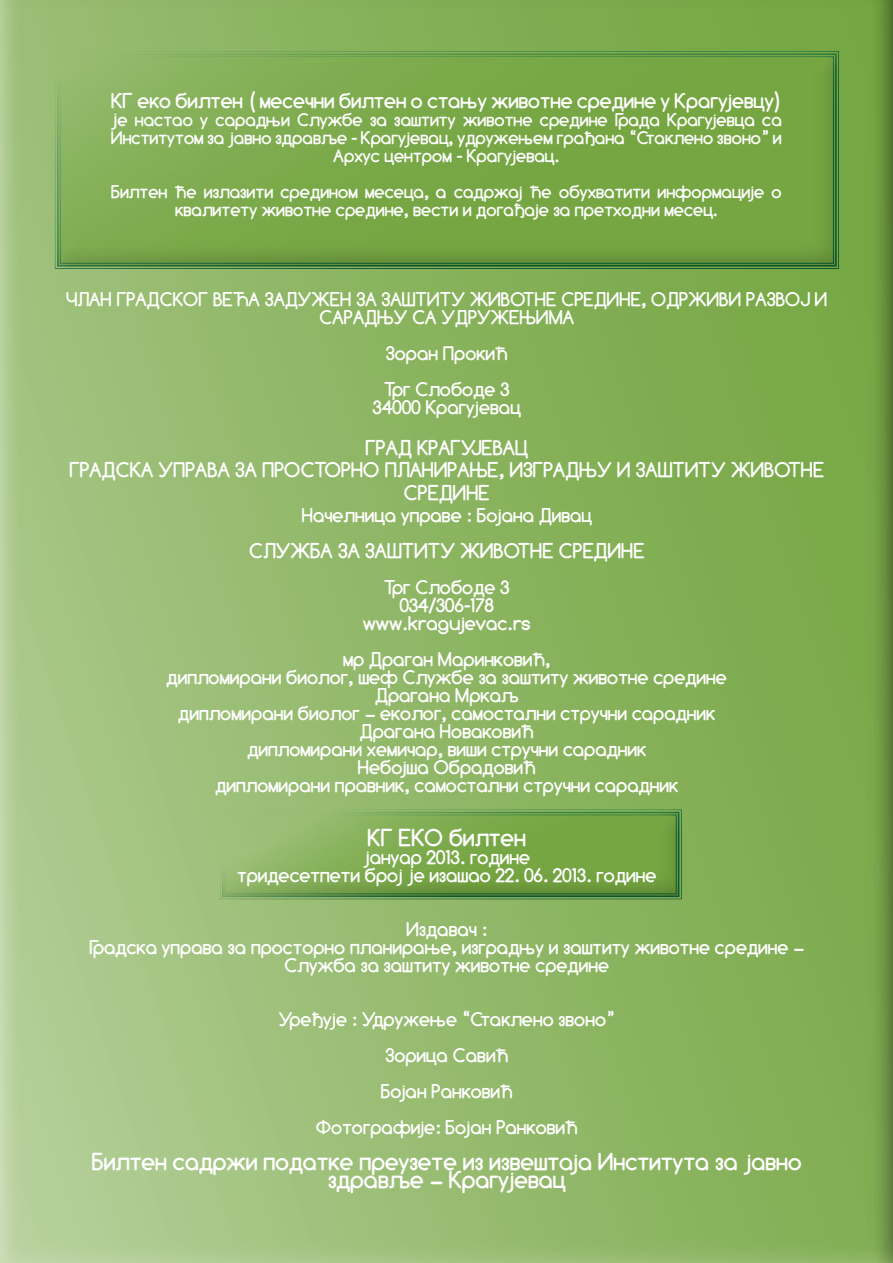
<style>
.page{position:relative;width:893px;height:1263px;background:#fff}
.page>*{position:absolute;margin:0;border:0;box-sizing:border-box;transform-origin:0 0}
.t1{font:700 24px/18px "Comfortaa";color:#fff;text-align:center}
.t2{font:700 21px/22.5px "Comfortaa";color:#fff;text-align:center}
.t3{font:700 19.5px/18px "Comfortaa";color:#fff;text-align:center}
.t4{font:700 18px/18px "Comfortaa";color:#fff;text-align:center}
.s1{font-size:19.5px}
</style>
<div class="page">
<div style="left:0;top:0;width:893px;height:1263px;background:#231f20;opacity:.75"></div>
<div style="left:195px;top:784px;width:505px;height:130px;background:#fff;opacity:.75"></div>
<div style="left:200px;top:792px;width:507px;height:132px;background:#231f20;opacity:.75"></div>
<div style="left:31px;top:26px;width:826px;height:257px;background:#fff;opacity:.75"></div>
<div style="left:35px;top:34px;width:829px;height:259px;background:#231f20;opacity:.75"></div>
<p class="t2" style="left:111px;top:89px;width:672px">КГ еко билтен ( месечни билтен о стању животне средине у Крагујевцу)</p>
<p class="t4" style="left:111px;top:111px;width:672px"><span class="s1">ј</span>е настао у сарадњи Службе за заштиту животне средине Града Крагујевца са<br>Институтом за јавно здравље - Крагујевац, удружењем грађана “Стаклено звоно” и<br>Архус центром - Крагујевац.</p>
<p class="t4" style="left:111px;top:183px;width:672px">Билтен ће излазити средином месеца, a садржај ће обухватити информације о квалитету животне средине, вести и догађаје за претходни месец.</p>
<p class="t3" style="left:66px;top:290px;width:763px">ЧЛАН ГРАДСКОГ ВЕЋА ЗАДУЖЕН ЗА ЗАШТИТУ ЖИВОТНЕ СРЕДИНЕ, ОДРЖИВИ РАЗВОЈ И<br>САРАДЊУ СА УДРУЖЕЊИМА</p>
<p class="t3" style="left:384px;top:335px;width:127px;line-height:36px;text-align:left">Зоран Прокић<br>Трг Слободе 3</p>
<p class="t3" style="left:373px;top:398px;width:149px">34000 Крагујевац</p>
<p class="t2" style="left:69px;top:436px;width:756px">ГРАД КРАГУЈЕВАЦ<br>ГРАДСКА УПРАВА ЗА ПРОСТОРНО ПЛАНИРАЊЕ, ИЗГРАДЊУ И ЗАШТИТУ ЖИВОТНЕ<br>СРЕДИНЕ</p>
<p class="t3" style="left:302px;top:506px;width:292px">Начелница управе : Бојана Дивац</p>
<p class="t2" style="left:249px;top:539px;width:397px">СЛУЖБА ЗА ЗАШТИТУ ЖИВОТНЕ СРЕДИНЕ</p>
<p class="t3" style="left:363px;top:578px;width:169px">Трг Слободе 3<br>034/306-178 www.kragujevac.rs</p>
<p class="t3" style="left:167px;top:650px;width:562px">мр Драган Маринковић,<br>дипломирани биолог, шеф Службе за заштиту животне средине Драгана Мркаљ<br>дипломирани биолог – еколог, самостални стручни сарадник Драгана Новаковић<br>дипломирани хемичар, виши стручни сарадник<br>Небојша Обрадовић<br>дипломирани правник, самостални стручни сарадник</p>
<p class="t1" style="left:368px;top:829px;width:160px">КГ ЕКО билтен</p>
<p class="t3" style="left:237px;top:848px;width:421px">јануар 2013. године<br>тридесетпети број је изашао 22. 06. 2013. године</p>
<p class="t3" style="left:90px;top:920px;width:716px">Издавач :<br>Градска управа за просторно планирање, изградњу и заштиту животне средине –<br>Служба за заштиту животне средине</p>
<p class="t3" style="left:279px;top:1001px;width:338px;line-height:36px">Уређује : Удружење “Стаклено звоно”<br>Зорица Савић<br>Бојан Ранковић<br>Фотографије: Бојан Ранковић</p>
<p class="t1" style="left:92px;top:1153px;width:711px">Билтен садржи податке преузете из извештаја Института за јавно здравље – Крагујевац</p>
</div>
